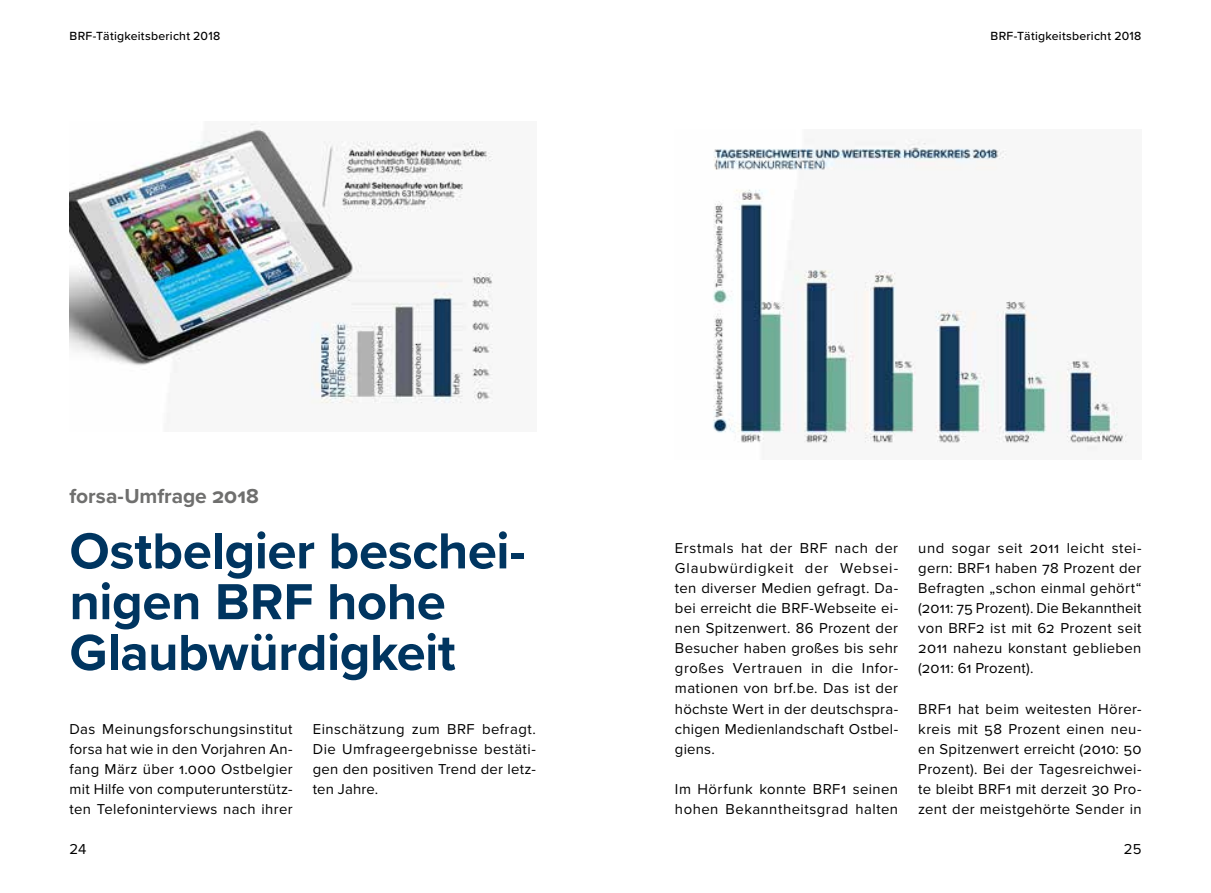
<style>
.page{position:relative;width:1211px;height:893px;background:#fff}
.page>*{position:absolute;margin:0;border:0;box-sizing:border-box;transform-origin:0 0}
.t1{font:700 52.5px/50.8px "Proxima Nova";letter-spacing:-.01em;color:#003560}
.t2{font:700 21px "Proxima Nova";color:#6f6f6e}
.t3{font:14.88px/20.1px "Proxima Nova";letter-spacing:.02em;color:#000;text-align:justify}
.t4{font:500 12.25px "Proxima Nova";letter-spacing:.02em;color:#000}
</style>
<div class="page">
<img style="left:69px;top:123px;width:424px;height:281px">
<img style="left:713px;top:139px;width:415px;height:310px">
<p class="t4" style="left:69px;top:26px;width:152px">BRF-Tätigkeitsbericht 2018</p>
<p class="t4" style="left:990px;top:26px;width:152px">BRF-Tätigkeitsbericht 2018</p>
<h2 class="t2" style="left:69px;top:480px;width:191px">forsa-Umfrage 2018</h2>
<h1 class="t1" style="left:69px;top:524px;width:457px">Ostbelgier beschei&shy;nigen BRF hohe<br>Glaubwürdigkeit</h1>
<p class="t3" style="left:69px;top:719px;width:225px">Das Meinungsforschungsinstitut forsa hat wie in den Vorjahren An&shy;fang März über 1.000 Ostbelgier mit Hilfe von computerunterstütz&shy;ten Telefoninterviews nach ihrer</p>
<p class="t3" style="left:313px;top:719px;width:225px">Einschätzung zum BRF befragt.<br>Die Umfrageergebnisse bestäti&shy;gen den positiven Trend der letz&shy;ten Jahre.</p>
<p class="t3" style="left:675px;top:538px;width:225px">Erstmals hat der BRF nach der Glaubwürdigkeit der Websei&shy;ten diverser Medien gefragt. Da&shy;bei erreicht die BRF-Webseite ei&shy;nen Spitzenwert. 86 Prozent der Besucher haben großes bis sehr großes Vertrauen in die Infor&shy;mationen von brf.be. Das ist der höchste Wert in der deutschspra&shy;chigen Medienlandschaft Ostbel&shy;giens.</p>
<p class="t3" style="left:675px;top:779px;width:225px">Im Hörfunk konnte BRF1 seinen hohen Bekanntheitsgrad halten</p>
<p class="t3" style="left:918px;top:538px;width:225px">und sogar seit 2011 leicht stei&shy;gern: BRF1 haben 78 Prozent der Befragten „schon einmal gehört“ (2011: 75 Prozent). Die Bekanntheit von BRF2 ist mit 62 Prozent seit 2011 nahezu konstant geblieben (2011: 61 Prozent).</p>
<p class="t3" style="left:918px;top:699px;width:225px">BRF1 hat beim weitesten Hörer&shy;kreis mit 58 Prozent einen neu&shy;en Spitzenwert erreicht (2010: 50<br>Prozent). Bei der Tagesreichwei&shy;te bleibt BRF1 mit derzeit 30 Pro&shy;zent der meistgehörte Sender in</p>
<p class="t3" style="left:69px;top:839px;width:19px">24</p>
<p class="t3" style="left:1123px;top:839px;width:19px">25</p>
</div>
